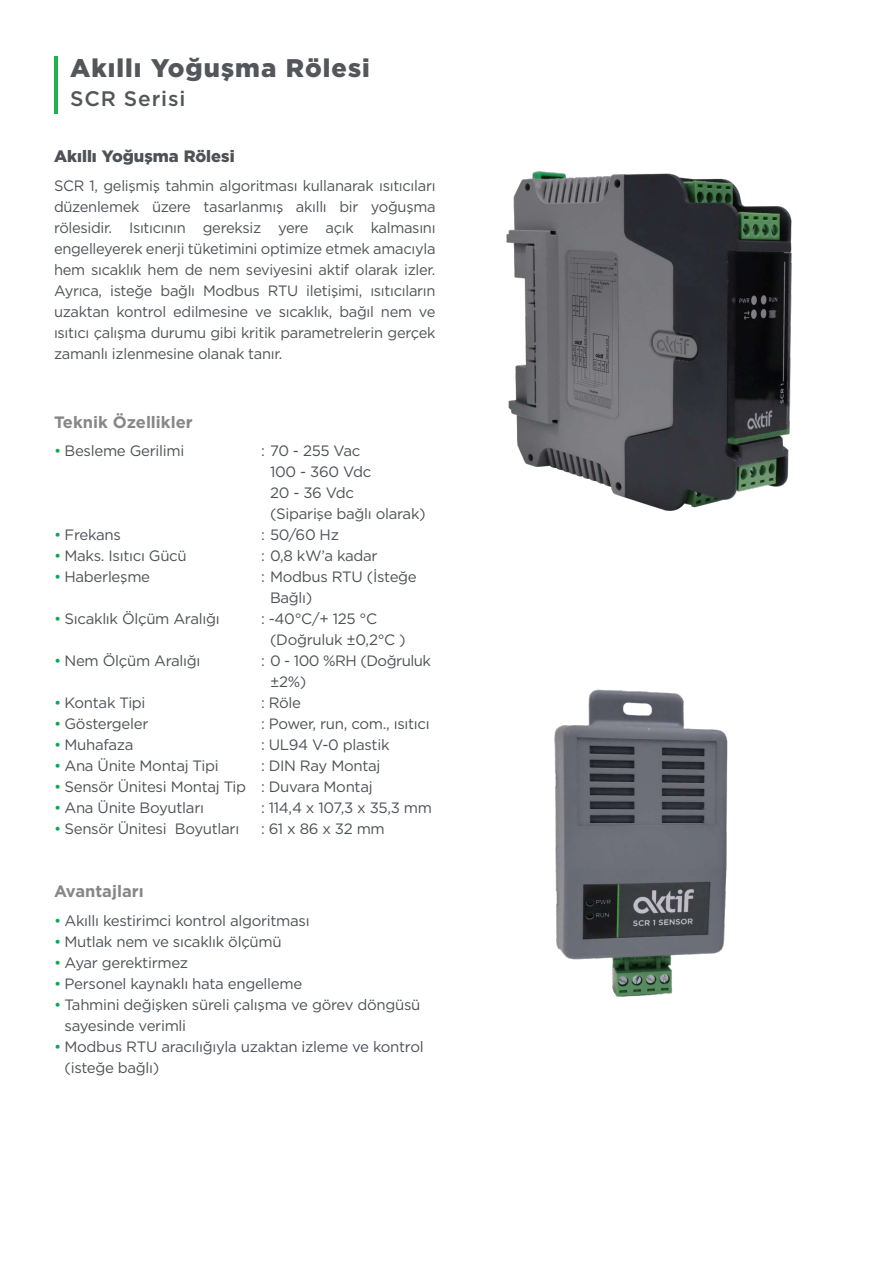
<style>
.page{position:relative;width:893px;height:1263px;background:#fff}
.page>*{position:absolute;margin:0;border:0;box-sizing:border-box;transform-origin:0 0}
.t1{font:900 25.5px "Gotham";letter-spacing:.04em;color:#53565a}
.t2{font:500 21px "Gotham";letter-spacing:.04em;color:#53565a}
.t3{font:700 16.5px "Gotham";color:#888787}
.t4{font:900 16.5px "Gotham";color:#4e5257}
.t5{font:15px/21px "Gotham";letter-spacing:-.02em;color:#4d5257}
.t6{font:15px/21px "Gotham";letter-spacing:-.02em;color:#4e5257;text-align:justify}
.s1{color:#00ab54}
</style>
<div class="page">
<hr style="left:54px;top:56px;width:4px;height:58px;background:#1faf4b">
<img style="left:554px;top:689px;width:174px;height:308px">
<img style="left:506px;top:171px;width:286px;height:340px">
<h1 class="t1" style="left:70px;top:56px;width:301px">Akıllı Yoğuşma Rölesi</h1>
<h2 class="t2" style="left:70px;top:89px;width:117px">SCR Serisi</h2>
<p class="t4" style="left:54px;top:149px;width:182px">Akıllı Yoğuşma Rölesi</p>
<p class="t6" style="left:54px;top:175px;width:383px">SCR 1, gelişmiş tahmin algoritması kullanarak ısıtıcıları düzenlemek üzere tasarlanmış akıllı bir yoğuşma rölesidir. Isıtıcının gereksiz yere açık kalmasını engelleyerek enerji tüketimini optimize etmek amacıyla hem sıcaklık hem de nem seviyesini aktif olarak izler.<br>Ayrıca, isteğe bağlı Modbus RTU iletişimi, ısıtıcıların uzaktan kontrol edilmesine ve sıcaklık, bağıl nem ve ısıtıcı çalışma durumu gibi kritik parametrelerin gerçek zamanlı izlenmesine olanak tanır.</p>
<p class="t3" style="left:54px;top:413px;width:140px">Teknik Özellikler</p>
<p class="t5" style="left:54px;top:441px;width:132px"><span class="s1">•</span> Besleme Gerilimi</p>
<p class="t5" style="left:270px;top:441px;width:157px;text-indent:-9px">: 70 - 255 Vac<br>100 - 360 Vdc<br>20 - 36 Vdc<br>(Siparişe bağlı olarak)</p>
<p class="t5" style="left:54px;top:525px;width:68px"><span class="s1">•</span> Frekans</p>
<p class="t5" style="left:261px;top:525px;width:80px">: 50/60 Hz</p>
<p class="t5" style="left:54px;top:546px;width:134px"><span class="s1">•</span> Maks. Isıtıcı Gücü</p>
<p class="t5" style="left:261px;top:546px;width:118px">: 0,8 kW’a kadar</p>
<p class="t5" style="left:54px;top:567px;width:98px"><span class="s1">•</span> Haberleşme</p>
<p class="t5" style="left:270px;top:567px;width:148px;text-indent:-9px">: Modbus RTU (İsteğe<br>Bağlı)</p>
<p class="t5" style="left:54px;top:609px;width:167px"><span class="s1">•</span> Sıcaklık Ölçüm Aralığı</p>
<p class="t5" style="left:270px;top:609px;width:137px;text-indent:-9px">: -40°C/+ 125 °C (Doğruluk ±0,2°C )</p>
<p class="t5" style="left:54px;top:651px;width:148px"><span class="s1">•</span> Nem Ölçüm Aralığı</p>
<p class="t5" style="left:270px;top:651px;width:163px;text-indent:-9px">: 0 - 100 %RH (Doğruluk ±2%)</p>
<p class="t5" style="left:54px;top:693px;width:93px"><span class="s1">•</span> Kontak Tipi</p>
<p class="t5" style="left:261px;top:693px;width:42px">: Röle</p>
<p class="t5" style="left:54px;top:714px;width:96px"><span class="s1">•</span> Göstergeler</p>
<p class="t5" style="left:261px;top:714px;width:170px">: Power, run, com., ısıtıcı</p>
<p class="t5" style="left:54px;top:735px;width:81px"><span class="s1">•</span> Muhafaza</p>
<p class="t5" style="left:261px;top:735px;width:130px">: UL94 V-0 plastik</p>
<p class="t5" style="left:54px;top:756px;width:166px"><span class="s1">•</span> Ana Ünite Montaj Tipi</p>
<p class="t5" style="left:261px;top:756px;width:121px">: DIN Ray Montaj</p>
<p class="t5" style="left:54px;top:777px;width:320px"><span class="s1">•</span> Sensör Ünitesi Montaj Tip : Duvara Montaj</p>
<p class="t5" style="left:54px;top:798px;width:152px"><span class="s1">•</span> Ana Ünite Boyutları</p>
<p class="t5" style="left:261px;top:798px;width:172px">: 114,4 x 107,3 x 35,3 mm</p>
<p class="t5" style="left:54px;top:819px;width:187px"><span class="s1">•</span> Sensör Ünitesi Boyutları</p>
<p class="t5" style="left:261px;top:819px;width:125px">: 61 x 86 x 32 mm</p>
<p class="t3" style="left:54px;top:882px;width:91px">Avantajları</p>
<p class="t5" style="left:54px;top:910px;width:257px"><span class="s1">•</span> Akıllı kestirimci kontrol algoritması</p>
<p class="t5" style="left:54px;top:931px;width:229px"><span class="s1">•</span> Mutlak nem ve sıcaklık ölçümü</p>
<p class="t5" style="left:54px;top:952px;width:136px"><span class="s1">•</span> Ayar gerektirmez</p>
<p class="t5" style="left:54px;top:973px;width:250px"><span class="s1">•</span> Personel kaynaklı hata engelleme</p>
<p class="t5" style="left:64px;top:994px;width:357px;text-indent:-10px"><span class="s1">•</span> Tahmini değişken süreli çalışma ve görev döngüsü sayesinde verimli</p>
<p class="t5" style="left:64px;top:1036px;width:361px;text-indent:-10px"><span class="s1">•</span> Modbus RTU aracılığıyla uzaktan izleme ve kontrol (isteğe bağlı)</p>
</div>
